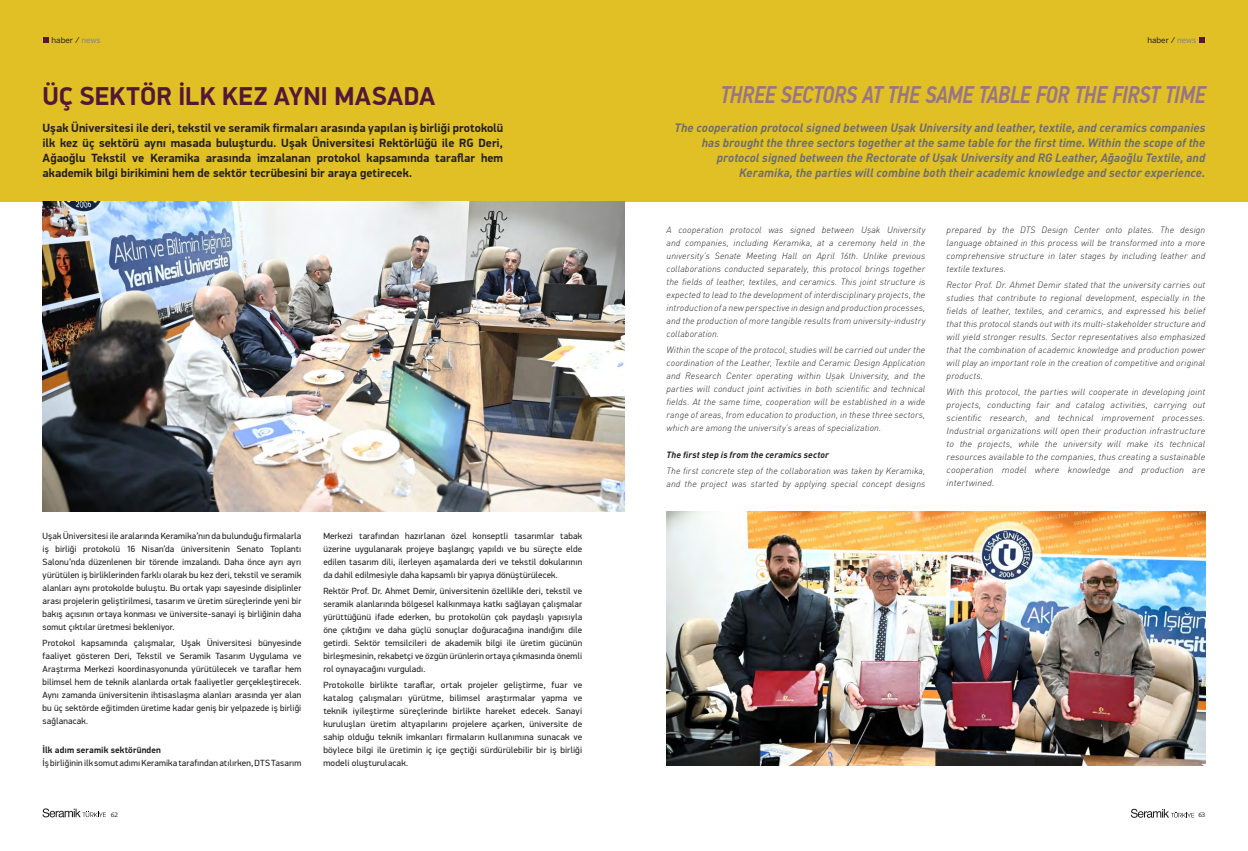
<style>
.page{position:relative;width:1248px;height:851px;background:#fff}
.page>*{position:absolute;margin:0;border:0;box-sizing:border-box;transform-origin:0 0}
.t1{font:700 26px "PF Din Display Pro";letter-spacing:.005em;color:#511936}
.t2{font:italic 500 24px "PF Din Text Cond Pro";letter-spacing:-.015em;color:#977586;scale:.95 1}
.t3{font:italic 700 12px/15px "DIN Pro";color:#6c6d70;text-align:right}
.t4{font:700 12px/15px "PF Din Display Pro";color:#231f20;text-align:justify}
.t5{font:9px/13px "PF Din Display Pro";letter-spacing:.015em;color:#231f20;text-align:justify}
.t6{font:italic 300 9px/13px "DIN Pro";letter-spacing:.01em;color:#231f20;text-align:justify}
.t7{font:italic 300 9px/13px "DIN Pro";letter-spacing:.01em;color:#231f20;text-align:justify;scale:1.04 1}
.t8{font:italic 700 9px "DIN Pro";letter-spacing:.01em;color:#231f20}
.t9{font:700 9px "PF Din Display Pro";letter-spacing:.015em;color:#231f20}
.t10{font:8px "Benton Sans";color:#231f20}
.t11{font:6.5px "Syntax LT Std";color:#231f20}
.s1{color:#808285}
</style>
<div class="page">
<div style="left:0;top:0;width:1247px;height:202px;background:#e1c026"></div>
<svg style="left:1130px;top:808px;width:64px;height:9px"></svg>
<svg style="left:1199px;top:37px;width:6px;height:6px"></svg>
<img style="left:666px;top:511px;width:539px;height:254px">
<svg style="left:43px;top:808px;width:63px;height:9px"></svg>
<svg style="left:43px;top:37px;width:5px;height:6px"></svg>
<img style="left:43px;top:202px;width:581px;height:309px">
<p class="t10" style="left:52px;top:35px;width:50px">haber / <span class="s1">news</span></p>
<h1 class="t1" style="left:43px;top:80px;width:394px">ÜÇ SEKTÖR İLK KEZ AYNI MASADA</h1>
<p class="t4" style="left:43px;top:120px;width:462px">Uşak Üniversitesi ile deri, tekstil ve seramik firmaları arasında yapılan iş birliği protokolü ilk kez üç sektörü aynı masada buluşturdu. Uşak Üniversitesi Rektörlüğü ile RG Deri, Ağaoğlu Tekstil ve Keramika arasında imzalanan protokol kapsamında taraflar hem akademik bilgi birikimini hem de sektör tecrübesini bir araya getirecek.</p>
<p class="t5" style="left:43px;top:529px;width:260px">Uşak Üniversitesi ile aralarında Keramika’nın da bulunduğu firmalarla iş birliği protokolü 16 Nisan’da üniversitenin Senato Toplantı Salonu’nda düzenlenen bir törende imzalandı. Daha önce ayrı ayrı yürütülen iş birliklerinden farklı olarak bu kez deri, tekstil ve seramik alanları aynı protokolde buluştu. Bu ortak yapı sayesinde disiplinler arası projelerin geliştirilmesi, tasarım ve üretim süreçlerinde yeni bir bakış açısının ortaya konması ve üniversite-sanayi iş birliğinin daha somut çıktılar üretmesi bekleniyor.</p>
<p class="t5" style="left:43px;top:636px;width:260px">Protokol kapsamında çalışmalar, Uşak Üniversitesi bünyesinde faaliyet gösteren Deri, Tekstil ve Seramik Tasarım Uygulama ve Araştırma Merkezi koordinasyonunda yürütülecek ve taraflar hem bilimsel hem de teknik alanlarda ortak faaliyetler gerçekleştirecek.<br>Aynı zamanda üniversitenin ihtisaslaşma alanları arasında yer alan bu üç sektörde eğitimden üretime kadar geniş bir yelpazede iş birliği sağlanacak.</p>
<p class="t9" style="left:43px;top:744px;width:120px">İlk adım seramik sektöründen</p>
<p class="t5" style="left:43px;top:756px;width:260px">İş birliğinin ilk somut adımı Keramika tarafından atılırken, DTS Tasarım</p>
<p class="t11" style="left:111px;top:810px;width:9px">62</p>
<p class="t5" style="left:323px;top:529px;width:260px">Merkezi tarafından hazırlanan özel konseptli tasarımlar tabak üzerine uygulanarak projeye başlangıç yapıldı ve bu süreçte elde edilen tasarım dili, ilerleyen aşamalarda deri ve tekstil dokularının da dahil edilmesiyle daha kapsamlı bir yapıya dönüştürülecek.</p>
<p class="t5" style="left:323px;top:584px;width:260px">Rektör Prof. Dr. Ahmet Demir, üniversitenin özellikle deri, tekstil ve seramik alanlarında bölgesel kalkınmaya katkı sağlayan çalışmalar yürüttüğünü ifade ederken, bu protokolün çok paydaşlı yapısıyla öne çıktığını ve daha güçlü sonuçlar doğuracağına inandığını dile getirdi. Sektör temsilcileri de akademik bilgi ile üretim gücünün birleşmesinin, rekabetçi ve özgün ürünlerin ortaya çıkmasında önemli rol oynayacağını vurguladı.</p>
<p class="t5" style="left:323px;top:678px;width:260px">Protokolle birlikte taraflar, ortak projeler geliştirme, fuar ve katalog çalışmaları yürütme, bilimsel araştırmalar yapma ve teknik iyileştirme süreçlerinde birlikte hareket edecek. Sanayi kuruluşları üretim altyapılarını projelere açarken, üniversite de sahip olduğu teknik imkanları firmaların kullanımına sunacak ve böylece bilgi ile üretimin iç içe geçtiği sürdürülebilir bir iş birliği modeli oluşturulacak.</p>
<p class="t10" style="left:1147px;top:35px;width:50px">haber / <span class="s1">news</span></p>
<h2 class="t2" style="left:720px;top:80px;width:512px">THREE SECTORS AT THE SAME TABLE FOR THE FIRST TIME</h2>
<p class="t3" style="left:674px;top:119px;width:532px">The cooperation protocol signed between Uşak University and leather, textile, and ceramics companies has brought the three sectors together at the same table for the first time. Within the scope of the protocol signed between the Rectorate of Uşak University and RG Leather, Ağaoğlu Textile, and Keramika, the parties will combine both their academic knowledge and sector experience.</p>
<p class="t6" style="left:666px;top:223px;width:260px">A cooperation protocol was signed between Uşak University and companies, including Keramika, at a ceremony held in the university’s Senate Meeting Hall on April 16th. Unlike previous collaborations conducted separately, this protocol brings together the fields of leather, textiles, and ceramics. This joint structure is expected to lead to the development of interdisciplinary projects, the introduction of a new perspective in design and production processes, and the production of more tangible results from university-industry collaboration.</p>
<p class="t6" style="left:666px;top:343px;width:260px">Within the scope of the protocol, studies will be carried out under the coordination of the Leather, Textile and Ceramic Design Application and Research Center operating within Uşak University, and the parties will conduct joint activities in both scientific and technical fields. At the same time, cooperation will be established in a wide range of areas, from education to production, in these three sectors, which are among the university’s areas of specialization.</p>
<p class="t8" style="left:666px;top:448px;width:164px">The first step is from the ceramics sector</p>
<p class="t6" style="left:666px;top:463px;width:260px">The first concrete step of the collaboration was taken by Keramika, and the project was started by applying special concept designs</p>
<p class="t6" style="left:946px;top:223px;width:260px">prepared by the DTS Design Center onto plates. The design language obtained in this process will be transformed into a more comprehensive structure in later stages by including leather and textile textures.</p>
<p class="t6" style="left:946px;top:278px;width:260px">Rector Prof. Dr. Ahmet Demir stated that the university carries out studies that contribute to regional development, especially in the fields of leather, textiles, and ceramics, and expressed his belief that this protocol stands out with its multi-stakeholder structure and will yield stronger results. Sector representatives also emphasized that the combination of academic knowledge and production power will play an important role in the creation of competitive and original products.</p>
<p class="t7" style="left:946px;top:385px;width:250px">With this protocol, the parties will cooperate in developing joint projects, conducting fair and catalog activities, carrying out scientific research, and technical improvement processes.<br>Industrial organizations will open their production infrastructure to the projects, while the university will make its technical resources available to the companies, thus creating a sustainable cooperation model where knowledge and production are intertwined.</p>
<p class="t11" style="left:1198px;top:811px;width:9px">63</p>
</div>
